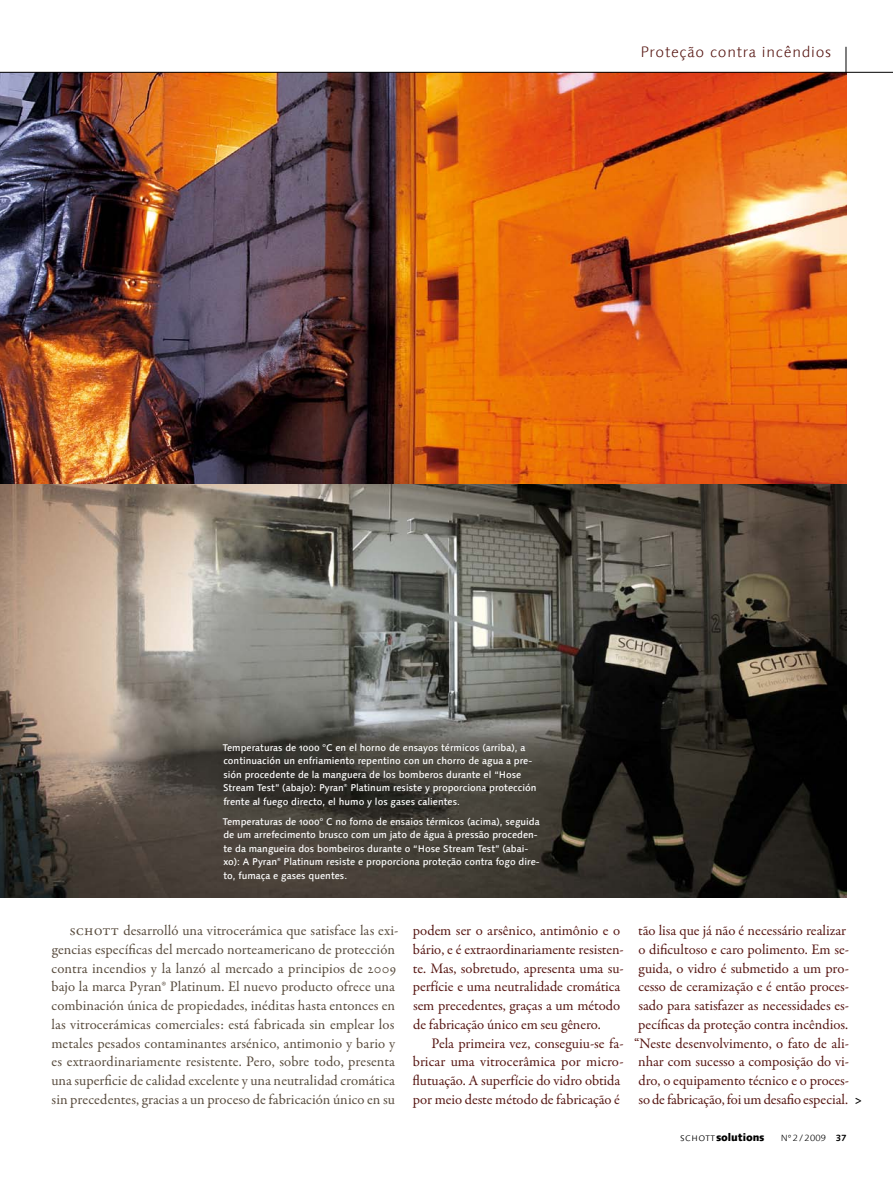
<style>
.page{position:relative;width:893px;height:1191px;background:#fff}
.page>*{position:absolute;margin:0;border:0;box-sizing:border-box;transform-origin:0 0}
.t1{font:300 15px "Linotype Syntax Com";letter-spacing:.05em;color:#571713}
.t2{font:14.7px/18.8px "Garamond Premr Pro";letter-spacing:-.005em;color:#571713}
.t3{font:14.7px/18.8px "Garamond Premr Pro";letter-spacing:.005em;color:#584b3d}
.t4{font:12px "Linotype Syntax Com";color:#000}
.t5{font:800 10.5px "Linotype Syntax Com";letter-spacing:-.01em;color:#000}
.t6{font:500 9.75px/13.5px "Linotype Syntax Com";color:#fff}
.t7{font:300 9px "Linotype Syntax Com";letter-spacing:.025em;color:#000}
.t8{font:500 4.35px "Linotype Syntax Com";color:#fff}
.s1{font-family:"Garamond Premr Pro Capt"}
.s2{font-weight:300}
.s3{font-weight:700}
</style>
<div class="page">
<img style="left:0;top:73px;width:846px;height:412px">
<svg style="left:0;top:485px;width:846px;height:412px;background:#5d584f"></svg>
<hr style="left:0;top:72px;width:893px;height:1px;background:#000">
<svg style="left:846px;top:47px;width:1px;height:25px"></svg>
<p class="t1" style="left:640px;top:43px;width:192px">Proteção contra incêndios</p>
<p class="t6" style="left:223px;top:740px;width:311px">Temperaturas de 1000 °C en el horno de ensayos térmicos (arriba), a continuación un enfriamiento repentino con un chorro de agua a pre&shy;sión procedente de la manguera de los bomberos durante el “Hose Stream Test” (abajo): Pyran</p>
<p class="t8" style="left:344px;top:782px;width:5px">®</p>
<p class="t6" style="left:223px;top:780px;width:315px;text-indent:127px">Platinum resiste y proporciona protección frente al fuego directo, el humo y los gases calientes.</p>
<p class="t6" style="left:223px;top:814px;width:319px">Temperaturas de 1000° C no forno de ensaios térmicos (acima), seguida de um arrefecimento brusco com um jato de água à pressão proceden&shy;te da mangueira dos bombeiros durante o “Hose Stream Test” (abai&shy;xo): A Pyran</p>
<p class="t6" style="left:223px;top:855px;width:318px;text-indent:60px">Platinum resiste e proporciona proteção contra fogo dire&shy;to, fumaça e gases quentes.</p>
<p class="t8" style="left:277px;top:856px;width:5px">®</p>
<p class="t3" style="left:51px;top:921px;width:348px;text-indent:18px">schott desarrolló una vitrocerámica que satisface las exi&shy;gencias específicas del mercado norteamericano de protección contra incendios y la lanzó al mercado a principios de 2009 bajo la marca Pyran<span class="s1">®</span> Platinum. El nuevo producto ofrece una combinación única de propiedades, inéditas hasta entonces en las vitrocerámicas comerciales: está fabricada sin emplear los metales pesados contaminantes arsénico, antimonio y bario y es extraordinariamente resistente. Pero, sobre todo, presenta una superficie de calidad excelente y una neutralidad cromática sin precedentes, gracias a un proceso de fabricación único en su</p>
<p class="t2" style="left:413px;top:921px;width:212px">podem ser o arsênico, antimônio e o bário, e é extraordinariamente resisten&shy;te. Mas, sobretudo, apresenta uma su&shy;perfície e uma neutralidade cromática sem precedentes, graças a um método de fabricação único em seu gênero.</p>
<p class="t2" style="left:412px;top:1034px;width:213px;text-indent:19px">Pela primeira vez, conseguiu-se fa&shy;bricar uma vitrocerâmica por micro&shy;flutuação. A superfície do vidro obtida por meio deste método de fabricação é</p>
<p class="t2" style="left:634px;top:921px;width:217px;text-align:center">tão lisa que já não é necessário realizar o dificultoso e caro polimento. Em se&shy;guida, o vidro é submetido a um pro&shy;cesso de ceramização e é então proces&shy;sado para satisfazer as necessidades es&shy;pecíficas da proteção contra incêndios. “Neste desenvolvimento, o fato de ali&shy;nhar com sucesso a composição do vi&shy;dro, o equipamento técnico e o proces&shy;so de fabricação, foi um desafio especial.</p>
<p class="t4" style="left:855px;top:1092px;width:9px">&gt;</p>
<p class="t5" style="left:680px;top:1131px;width:86px"><span class="s2">schott</span>solutions</p>
<p class="t7" style="left:781px;top:1133px;width:67px">Nº 2 / 2009 <span class="s3">37</span></p>
</div>
